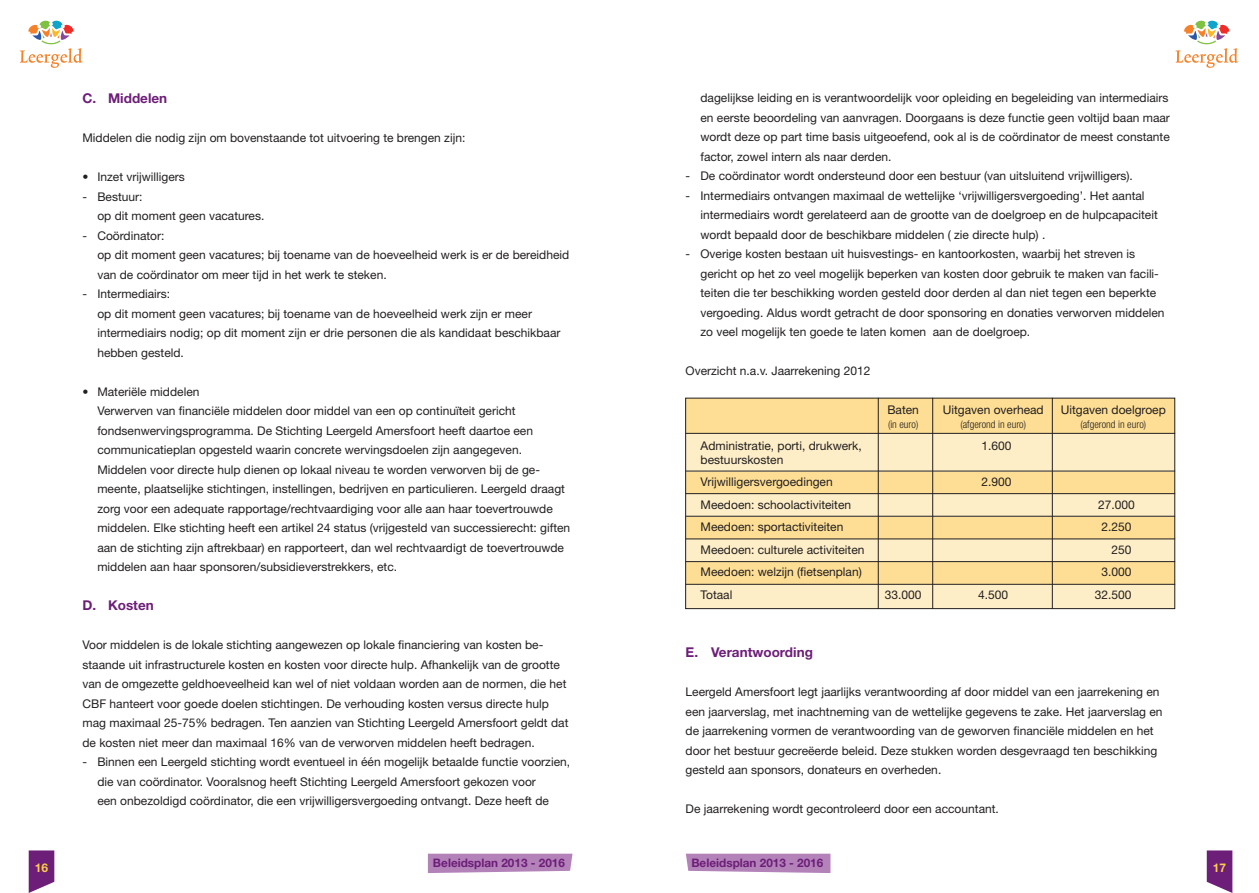
<style>
.page{position:relative;width:1259px;height:893px;background:#fff}
.page>*{position:absolute;margin:0;border:0;box-sizing:border-box;transform-origin:0 0}
.t1{font:700 13.5px "Helvetica Neue LT Std";color:#6d1e78}
.t2{font:12px/19.5px "Helvetica Neue LT Std";color:#231f20}
.t3{font:700 12px "Helvetica Neue LT Std";color:#fccd4b}
.t4{font:700 11.7px "Helvetica Neue LT Std";color:#6d1e78}
.t5{font:300 condensed 10.5px "Helvetica Neue LT Std";color:#231f20}
</style>
<div class="page">
<svg style="left:29px;top:850px;width:25px;height:43px"></svg>
<svg style="left:1206px;top:850px;width:26px;height:43px"></svg>
<svg style="left:20px;top:21px;width:63px;height:47px"></svg>
<svg style="left:1175px;top:21px;width:63px;height:47px"></svg>
<svg style="left:428px;top:854px;width:144px;height:19px;background:#b689bd"></svg>
<svg style="left:686px;top:854px;width:144px;height:19px;background:#b689bd"></svg>
<div style="left:685px;top:398px;width:489px;height:211px;background:#fdde94"></div>
<div style="left:685px;top:433px;width:489px;height:38px;background:#fdeec7"></div>
<div style="left:685px;top:494px;width:489px;height:23px;background:#fdeec7"></div>
<div style="left:685px;top:539px;width:489px;height:23px;background:#fdeec7"></div>
<div style="left:685px;top:584px;width:489px;height:25px;background:#fdeec7"></div>
<hr style="left:685px;top:433px;width:490px;height:1px;background:#231f20">
<hr style="left:685px;top:471px;width:490px;height:1px;background:#231f20">
<hr style="left:685px;top:493px;width:490px;height:1px;background:#231f20">
<hr style="left:685px;top:516px;width:490px;height:1px;background:#231f20">
<hr style="left:685px;top:539px;width:490px;height:1px;background:#231f20">
<hr style="left:685px;top:561px;width:490px;height:1px;background:#231f20">
<hr style="left:685px;top:584px;width:490px;height:1px;background:#231f20">
<hr style="left:1052px;top:398px;width:1px;height:211px;background:#231f20">
<hr style="left:932px;top:398px;width:1px;height:211px;background:#231f20">
<hr style="left:878px;top:398px;width:1px;height:211px;background:#231f20">
<div style="left:685px;top:398px;width:490px;height:211px;border:1px solid #231f20"></div>
<p class="t1" style="left:82px;top:90px;width:86px">C. Middelen</p>
<p class="t2" style="left:82px;top:128px;width:384px">Middelen die nodig zijn om bovenstaande tot uitvoering te brengen zijn:</p>
<p class="t2" style="left:82px;top:167px;width:104px">• Inzet vrijwilligers</p>
<p class="t2" style="left:97px;top:187px;width:168px;text-indent:-15px">- Bestuur:<br>op dit moment geen vacatures.</p>
<p class="t2" style="left:97px;top:226px;width:473px;text-indent:-15px">- Coördinator:<br>op dit moment geen vacatures; bij toename van de hoeveelheid werk is er de bereidheid van de coördinator om meer tijd in het werk te steken.</p>
<p class="t2" style="left:97px;top:284px;width:464px;text-indent:-15px">- Intermediairs:<br>op dit moment geen vacatures; bij toename van de hoeveelheid werk zijn er meer intermediairs nodig; op dit moment zijn er drie personen die als kandidaat beschikbaar hebben gesteld.</p>
<p class="t2" style="left:97px;top:382px;width:474px;text-indent:-15px">• Materiële middelen<br>Verwerven van financiële middelen door middel van een op continuïteit gericht fondsenwervingsprogramma. De Stichting Leergeld Amersfoort heeft daartoe een communicatieplan opgesteld waarin concrete wervingsdoelen zijn aangegeven.<br>Middelen voor directe hulp dienen op lokaal niveau te worden verworven bij de ge&shy;meente, plaatselijke stichtingen, instellingen, bedrijven en particulieren. Leergeld draagt zorg voor een adequate rapportage/rechtvaardiging voor alle aan haar toevertrouwde middelen. Elke stichting heeft een artikel 24 status (vrijgesteld van successierecht: giften aan de stichting zijn aftrekbaar) en rapporteert, dan wel rechtvaardigt de toevertrouwde middelen aan haar sponsoren/subsidieverstrekkers, etc.</p>
<p class="t1" style="left:82px;top:597px;width:73px">D. Kosten</p>
<p class="t2" style="left:82px;top:635px;width:487px">Voor middelen is de lokale stichting aangewezen op lokale financiering van kosten be&shy;staande uit infrastructurele kosten en kosten voor directe hulp. Afhankelijk van de grootte van de omgezette geldhoeveelheid kan wel of niet voldaan worden aan de normen, die het CBF hanteert voor goede doelen stichtingen. De verhouding kosten versus directe hulp mag maximaal 25-75% bedragen. Ten aanzien van Stichting Leergeld Amersfoort geldt dat de kosten niet meer dan maximaal 16% van de verworven middelen heeft bedragen.</p>
<p class="t2" style="left:97px;top:752px;width:474px;text-indent:-15px">- Binnen een Leergeld stichting wordt eventueel in één mogelijk betaalde functie voorzien, die van coördinator. Vooralsnog heeft Stichting Leergeld Amersfoort gekozen voor<br>een onbezoldigd coördinator, die een vrijwilligersvergoeding ontvangt. Deze heeft de</p>
<p class="t2" style="left:700px;top:88px;width:471px">dagelijkse leiding en is verantwoordelijk voor opleiding en begeleiding van intermediairs en eerste beoordeling van aanvragen. Doorgaans is deze functie geen voltijd baan maar wordt deze op part time basis uitgeoefend, ook al is de coördinator de meest constante factor, zowel intern als naar derden.</p>
<p class="t2" style="left:685px;top:166px;width:449px">- De coördinator wordt ondersteund door een bestuur (van uitsluitend vrijwilligers).</p>
<p class="t2" style="left:700px;top:185px;width:459px;text-indent:-15px">- Intermediairs ontvangen maximaal de wettelijke ‘vrijwilligersvergoeding’. Het aantal intermediairs wordt gerelateerd aan de grootte van de doelgroep en de hulpcapaciteit wordt bepaald door de beschikbare middelen ( zie directe hulp) .</p>
<p class="t2" style="left:700px;top:244px;width:465px;text-indent:-15px">- Overige kosten bestaan uit huisvestings- en kantoorkosten, waarbij het streven is gericht op het zo veel mogelijk beperken van kosten door gebruik te maken van facili&shy;teiten die ter beschikking worden gesteld door derden al dan niet tegen een beperkte vergoeding. Aldus wordt getracht de door sponsoring en donaties verworven middelen zo veel mogelijk ten goede te laten komen aan de doelgroep.</p>
<p class="t2" style="left:685px;top:361px;width:186px">Overzicht n.a.v. Jaarrekening 2012</p>
<p class="t2" style="left:887px;top:400px;width:33px">Baten</p>
<p class="t2" style="left:942px;top:400px;width:102px">Uitgaven overhead</p>
<p class="t2" style="left:1060px;top:400px;width:107px">Uitgaven doelgroep</p>
<p class="t5" style="left:888px;top:418px;width:32px">(in euro)</p>
<p class="t5" style="left:960px;top:418px;width:67px">(afgerond in euro)</p>
<p class="t5" style="left:1080px;top:418px;width:67px">(afgerond in euro)</p>
<p class="t2" style="left:700px;top:436px;width:163px">Administratie, porti, drukwerk,</p>
<p class="t2" style="left:981px;top:436px;width:32px">1.600</p>
<p class="t2" style="left:700px;top:448px;width:134px;line-height:22.5px">bestuurskosten<br>Vrijwilligersvergoedingen</p>
<p class="t2" style="left:981px;top:472px;width:32px">2.900</p>
<p class="t2" style="left:700px;top:494px;width:152px">Meedoen: schoolactiviteiten</p>
<p class="t2" style="left:1098px;top:494px;width:38px">27.000</p>
<p class="t2" style="left:700px;top:517px;width:144px">Meedoen: sportactiviteiten</p>
<p class="t2" style="left:1101px;top:517px;width:32px">2.250</p>
<p class="t2" style="left:700px;top:539px;width:165px">Meedoen: culturele activiteiten</p>
<p class="t2" style="left:1111px;top:539px;width:22px">250</p>
<p class="t2" style="left:700px;top:562px;width:163px">Meedoen: welzijn (fietsenplan)</p>
<p class="t2" style="left:1101px;top:562px;width:32px">3.000</p>
<p class="t2" style="left:700px;top:584px;width:33px">Totaal</p>
<p class="t2" style="left:885px;top:584px;width:38px">33.000</p>
<p class="t2" style="left:978px;top:584px;width:32px">4.500</p>
<p class="t2" style="left:1095px;top:584px;width:38px">32.500</p>
<p class="t1" style="left:685px;top:644px;width:129px">E. Verantwoording</p>
<p class="t2" style="left:685px;top:682px;width:478px">Leergeld Amersfoort legt jaarlijks verantwoording af door middel van een jaarrekening en een jaarverslag, met inachtneming van de wettelijke gegevens te zake. Het jaarverslag en de jaarrekening vormen de verantwoording van de geworven financiële middelen en het door het bestuur gecreëerde beleid. Deze stukken worden desgevraagd ten beschikking gesteld aan sponsors, donateurs en overheden.</p>
<p class="t2" style="left:685px;top:799px;width:315px">De jaarrekening wordt gecontroleerd door een accountant.</p>
<p class="t4" style="left:433px;top:855px;width:133px">Beleidsplan 2013 - 2016</p>
<p class="t4" style="left:691px;top:855px;width:133px">Beleidsplan 2013 - 2016</p>
<p class="t3" style="left:35px;top:860px;width:15px">16</p>
<p class="t3" style="left:1212px;top:860px;width:15px">17</p>
</div>
